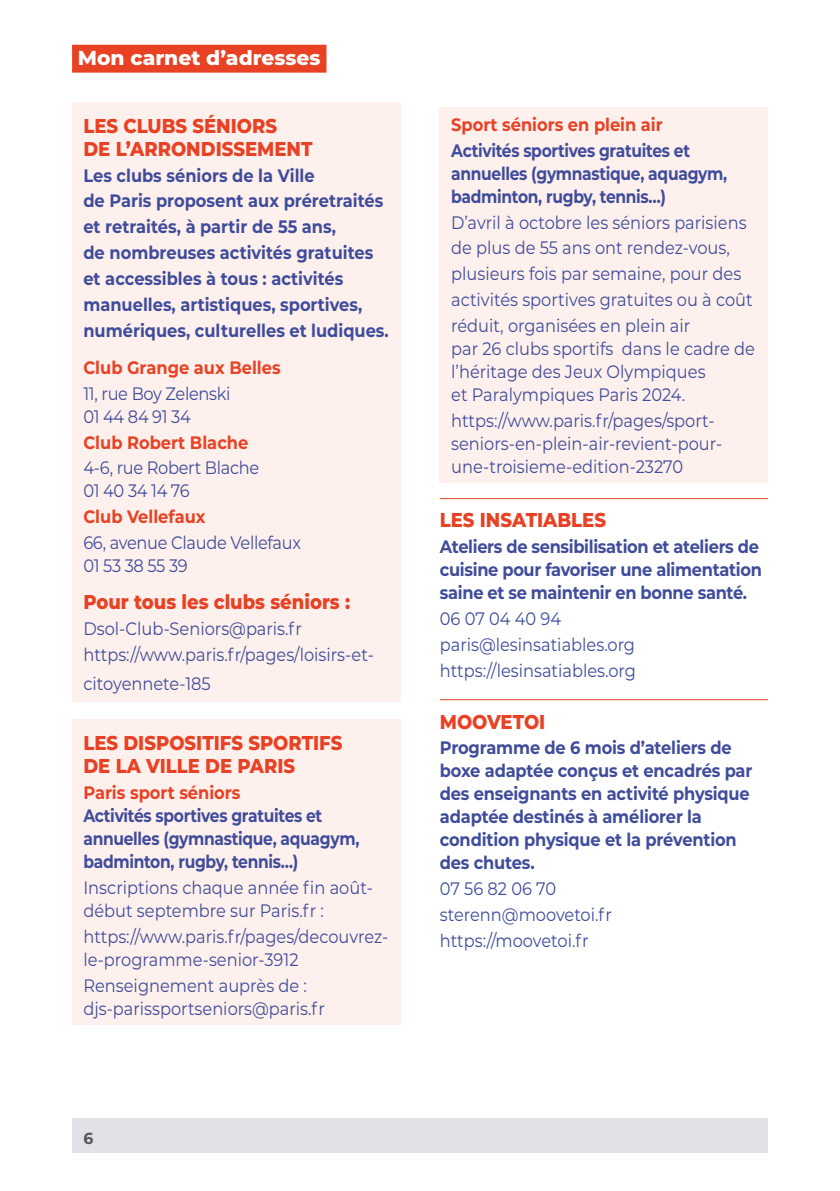
<style>
.page{position:relative;width:840px;height:1191px;background:#fff}
.page>*{position:absolute;margin:0;border:0;box-sizing:border-box;transform-origin:0 0}
.t1{font:800 20.2px "Montserrat";color:#fff}
.t2{font:800 20px/23px "Montserrat";color:#e84124;scale:.9 1}
.t3{font:18px/25.8px "Montserrat";color:#3f4c9b;scale:.9 1}
.t4{font:700 18px/23px "Montserrat";letter-spacing:-.01em;color:#3f4c9b;scale:.9 1}
.t5{font:700 18px/23px "Montserrat";letter-spacing:-.01em;color:#3f4c9b;scale:.86 1}
.t6{font:18px/23px "Montserrat";letter-spacing:-.02em;color:#3f4c9b;scale:.9 1}
.t7{font:700 18px "Montserrat";color:#e84124;scale:.9 1}
.t8{font:700 18px "Montserrat";color:#e84125;scale:.9 1}
.t9{font:700 16px "Montserrat";color:#575756}
</style>
<div class="page">
<div style="left:72px;top:45px;width:254px;height:28px;background:#e84124"></div>
<div style="left:72px;top:1119px;width:695px;height:34px;background:#e0e2e7"></div>
<div style="left:72px;top:102px;width:328px;height:64px;background:#fef0ec"></div>
<div style="left:72px;top:158px;width:328px;height:34px;background:#fef0ec"></div>
<div style="left:72px;top:184px;width:328px;height:34px;background:#fef0ec"></div>
<div style="left:72px;top:210px;width:328px;height:33px;background:#fef0ec"></div>
<div style="left:72px;top:236px;width:328px;height:33px;background:#fef0ec"></div>
<div style="left:72px;top:262px;width:328px;height:33px;background:#fef0ec"></div>
<div style="left:72px;top:288px;width:328px;height:33px;background:#fef0ec"></div>
<div style="left:72px;top:313px;width:328px;height:34px;background:#fef0ec"></div>
<div style="left:72px;top:345px;width:328px;height:39px;background:#fef0ec"></div>
<div style="left:72px;top:377px;width:328px;height:56px;background:#fef0ec"></div>
<div style="left:72px;top:425px;width:328px;height:34px;background:#fef0ec"></div>
<div style="left:72px;top:451px;width:328px;height:56px;background:#fef0ec"></div>
<div style="left:72px;top:500px;width:328px;height:33px;background:#fef0ec"></div>
<div style="left:72px;top:526px;width:328px;height:56px;background:#fef0ec"></div>
<div style="left:72px;top:578px;width:328px;height:42px;background:#fef0ec"></div>
<div style="left:72px;top:612px;width:328px;height:33px;background:#fef0ec"></div>
<div style="left:72px;top:638px;width:328px;height:64px;background:#fef0ec"></div>
<div style="left:72px;top:719px;width:328px;height:65px;background:#fef0ec"></div>
<div style="left:72px;top:776px;width:328px;height:102px;background:#fef0ec"></div>
<div style="left:72px;top:870px;width:328px;height:57px;background:#fef0ec"></div>
<div style="left:72px;top:919px;width:328px;height:57px;background:#fef0ec"></div>
<div style="left:72px;top:968px;width:328px;height:56px;background:#fef0ec"></div>
<div style="left:439px;top:108px;width:328px;height:33px;background:#fef0ec"></div>
<div style="left:439px;top:134px;width:328px;height:79px;background:#fef0ec"></div>
<div style="left:439px;top:205px;width:328px;height:34px;background:#fef0ec"></div>
<div style="left:439px;top:231px;width:328px;height:34px;background:#fef0ec"></div>
<div style="left:439px;top:257px;width:328px;height:33px;background:#fef0ec"></div>
<div style="left:439px;top:283px;width:328px;height:33px;background:#fef0ec"></div>
<div style="left:439px;top:309px;width:328px;height:102px;background:#fef0ec"></div>
<div style="left:439px;top:404px;width:328px;height:79px;background:#fef0ec"></div>
<hr style="left:439px;top:498px;width:328px;height:1px;background:#e84124">
<hr style="left:439px;top:699px;width:328px;height:1px;background:#e84124">
<p class="t1" style="left:78px;top:43px;width:244px">Mon carnet d’adresses</p>
<p class="t2" style="left:83px;top:113px;width:256px">LES CLUBS SÉNIORS<br>DE L’ARRONDISSEMENT</p>
<p class="t4" style="left:83px;top:161px;width:340px;line-height:25.8px">Les clubs séniors de la Ville<br>de Paris proposent aux préretraités et retraités, à partir de 55 ans,<br>de nombreuses activités gratuites et accessibles à tous : activités manuelles, artistiques, sportives, numériques, culturelles et ludiques.</p>
<p class="t7" style="left:83px;top:354px;width:220px">Club Grange aux Belles</p>
<p class="t6" style="left:83px;top:381px;width:165px">11, rue Boy Zelenski<br>01 44 84 91 34</p>
<p class="t7" style="left:83px;top:429px;width:185px">Club Robert Blache</p>
<p class="t6" style="left:83px;top:456px;width:197px">4-6, rue Robert Blache<br>01 40 34 14 76</p>
<p class="t7" style="left:83px;top:504px;width:137px">Club Vellefaux</p>
<p class="t6" style="left:83px;top:530px;width:243px">66, avenue Claude Vellefaux<br>01 53 38 55 39</p>
<p class="t2" style="left:83px;top:589px;width:298px">Pour tous les clubs séniors :</p>
<p class="t3" style="left:83px;top:615px;width:324px">Dsol-Club-Seniors@paris.fr https://www.paris.fr/pages/loisirs-et-</p>
<p class="t3" style="left:83px;top:670px;width:143px">citoyennete-185</p>
<p class="t2" style="left:83px;top:730px;width:289px">LES DISPOSITIFS SPORTIFS<br>DE LA VILLE DE PARIS</p>
<p class="t8" style="left:83px;top:779px;width:176px">Paris sport séniors</p>
<p class="t5" style="left:83px;top:803px;width:322px">Activités sportives gratuites et annuelles (gymnastique, aquagym, badminton, rugby, tennis…)</p>
<p class="t3" style="left:83px;top:875px;width:323px;line-height:23px">Inscriptions chaque année fin août&shy;début septembre sur Paris.fr :</p>
<p class="t3" style="left:83px;top:924px;width:340px;line-height:23px">https://www.paris.fr/pages/decouvrez&shy;le-programme-senior-3912</p>
<p class="t3" style="left:83px;top:973px;width:269px;line-height:23px">Renseignement auprès de : djs-parissportseniors@paris.fr</p>
<p class="t9" style="left:83px;top:1126px;width:11px">6</p>
<p class="t8" style="left:451px;top:111px;width:236px">Sport séniors en plein air</p>
<p class="t5" style="left:451px;top:138px;width:322px">Activités sportives gratuites et annuelles (gymnastique, aquagym, badminton, rugby, tennis…)</p>
<p class="t3" style="left:451px;top:209px;width:336px">D’avril à octobre les séniors parisiens de plus de 55 ans ont rendez-vous, plusieurs fois par semaine, pour des activités sportives gratuites ou à coût réduit, organisées en plein air</p>
<p class="t3" style="left:451px;top:336px;width:339px;line-height:23px">par 26 clubs sportifs dans le cadre de l’héritage des Jeux Olympiques<br>et Paralympiques Paris 2024.</p>
<p class="t3" style="left:451px;top:408px;width:302px;line-height:23px">https://www.paris.fr/pages/sport&shy;seniors-en-plein-air-revient-pour&shy;une-troisieme-edition-23270</p>
<p class="t2" style="left:439px;top:508px;width:186px">LES INSATIABLES</p>
<p class="t4" style="left:439px;top:534px;width:359px">Ateliers de sensibilisation et ateliers de cuisine pour favoriser une alimentation saine et se maintenir en bonne santé.</p>
<p class="t3" style="left:439px;top:605px;width:219px">06 07 04 40 94 paris@lesinsatiables.org https://lesinsatiables.org</p>
<p class="t2" style="left:439px;top:709px;width:119px">MOOVETOI</p>
<p class="t4" style="left:439px;top:735px;width:348px">Programme de 6 mois d’ateliers de boxe adaptée conçus et encadrés par des enseignants en activité physique adaptée destinés à améliorer la condition physique et la prévention des chutes.</p>
<p class="t3" style="left:439px;top:875px;width:192px">07 56 82 06 70 sterenn@moovetoi.fr https://moovetoi.fr</p>
</div>
